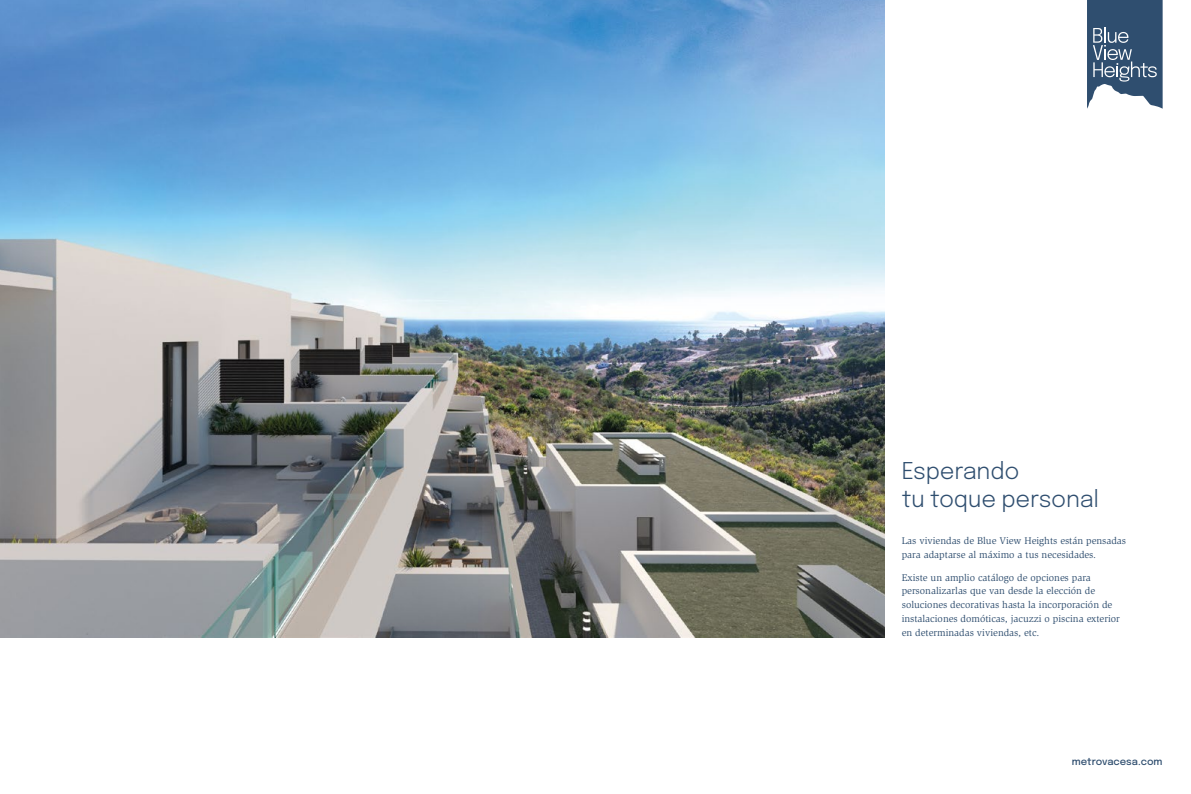
<style>
.page{position:relative;width:1191px;height:794px;background:#fff}
.page>*{position:absolute;margin:0;border:0;box-sizing:border-box;transform-origin:0 0}
.t1{font:300 23px/27.6px "Epilogue";letter-spacing:-.01em;color:#2f4e6f}
.t2{font:10px/13.8px "Slimbach Std";color:#2f4e6f}
.t3{font:500 10px "Epilogue";color:#2f4e6f}
</style>
<div class="page">
<img style="left:0;top:0;width:884px;height:637px">
<svg style="left:1087px;top:0;width:75px;height:109px"></svg>
<h1 class="t1" style="left:901px;top:456px;width:199px">Esperando<br>tu toque personal</h1>
<p class="t2" style="left:901px;top:533px;width:226px">Las viviendas de Blue View Heights están pensadas para adaptarse al máximo a tus necesidades.</p>
<p class="t2" style="left:901px;top:570px;width:220px">Existe un amplio catálogo de opciones para personalizarlas que van desde la elección de soluciones decorativas hasta la incorporación de instalaciones domóticas, jacuzzi o piscina exterior en determinadas viviendas, etc.</p>
<p class="t3" style="left:1071px;top:754px;width:92px">metrovacesa.com</p>
</div>
